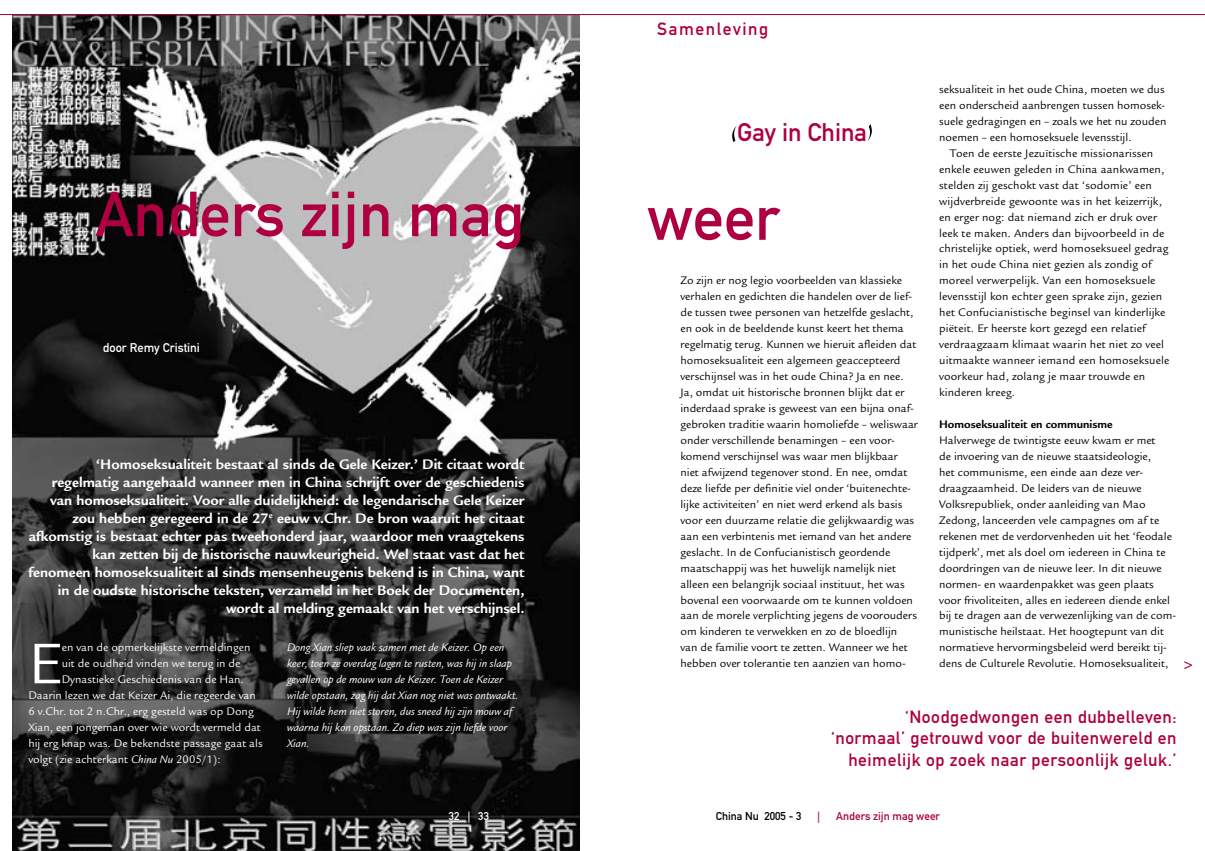
<style>
.page{position:relative;width:1205px;height:851px;background:#fff}
.page>*{position:absolute;margin:0;border:0;box-sizing:border-box;transform-origin:0 0}
.Rubriek_-_titel{font:62.5px "DIN Mittelschrift";color:#ae0040}
.Rubriek_-_tekst_-_1e_alinea{font:62.12px "Legacy Sans";color:#fff}
.Rubriek_-_chapeau{font:25.12px "DIN Mittelschrift";color:#ae0040}
.streamer{font:17.5px/21px "DIN Mittelschrift";letter-spacing:.03em;color:#ae0040;text-align:right}
.streamer-2{font:17.5px "DIN Mittelschrift";letter-spacing:.09em;color:#ae0040}
.Rubriek_-_lead{font:700 15px/18px "Legacy Sans";color:#fff;text-align:right}
.t1{font:15px "DIN Mittelschrift";color:#ae0040}
.Rubriek_-_credits{font:12.5px "DIN Mittelschrift Alternate";color:#fff}
.Rubriek_-_tekst{font:11.88px/16px "Legacy Sans";color:#000}
.Rubriek_-_tekst_-_1e_alinea-2{font:11.88px "Legacy Sans";color:#fff}
.Rubriek_-_tekst-2{font:italic 11.88px/16px "Legacy Sans";color:#fff}
.Rubriek_-_subkopje{font:700 11.88px "Legacy Sans";color:#000}
.t2{font:11.25px "DIN Mittelschrift";color:#ae0040}
.t3{font:11.25px "DIN Mittelschrift";color:#000}
.t4{font:11.25px "DIN Mittelschrift";color:#fff}
.s1{font-style:italic}
</style>
<div class="page">
<img style="left:13px;top:15px;width:566px;height:835px">
<hr style="left:0;top:14px;width:1205px;height:1px;background:#ae0040">
<svg style="left:732px;top:126px;width:5px;height:16px"></svg>
<svg style="left:867px;top:124px;width:5px;height:17px"></svg>
<p class="Rubriek_-_titel" style="left:95px;top:177px;width:431px">Anders zijn mag</p>
<p class="Rubriek_-_credits" style="left:103px;top:340px;width:98px">door Remy Cristini</p>
<p class="Rubriek_-_lead" style="left:28px;top:455px;width:498px">‘Homoseksualiteit bestaat al sinds de Gele Keizer.’ Dit citaat wordt regelmatig aangehaald wanneer men in China schrijft over de geschiedenis van homoseksualiteit. Voor alle duidelijkheid: de legendarische Gele Keizer zou hebben geregeerd in de 27<sup>e</sup> eeuw v.Chr. De bron waaruit het citaat afkomstig is bestaat echter pas tweehonderd jaar, waardoor men vraagtekens kan zetten bij de historische nauwkeurigheid. Wel staat vast dat het fenomeen homoseksualiteit al sinds mensenheugenis bekend is in China, want in de oudste historische teksten, verzameld in het Boek der Documenten, wordt al melding gemaakt van het verschijnsel.</p>
<p class="Rubriek_-_tekst_-_1e_alinea" style="left:28px;top:628px;width:35px">E</p>
<p class="Rubriek_-_tekst_-_1e_alinea-2" style="left:62px;top:640px;width:190px">en van de opmerkelijkste vermeldingen</p>
<p class="Rubriek_-_tekst_-_1e_alinea-2" style="left:62px;top:656px;width:180px">uit de oudheid vinden we terug in de</p>
<p class="Rubriek_-_tekst_-_1e_alinea-2" style="left:62px;top:672px;width:184px">Dynastieke Geschiedenis van de Han.</p>
<p class="Rubriek_-_tekst_-_1e_alinea-2" style="left:28px;top:688px;width:229px">Daarin lezen we dat Keizer Ai, die regeerde van</p>
<p class="Rubriek_-_tekst_-_1e_alinea-2" style="left:28px;top:704px;width:227px">6 v.Chr. tot 2 n.Chr., erg gesteld was op Dong</p>
<p class="Rubriek_-_tekst_-_1e_alinea-2" style="left:28px;top:720px;width:234px">Xian, een jongeman over wie wordt vermeld dat</p>
<p class="Rubriek_-_tekst_-_1e_alinea-2" style="left:28px;top:736px;width:236px">hij erg knap was. De bekendste passage gaat als</p>
<p class="Rubriek_-_tekst_-_1e_alinea-2" style="left:28px;top:752px;width:194px">volgt (zie achterkant <span class="s1">China Nu</span> 2005/1):</p>
<p class="Rubriek_-_tekst-2" style="left:287px;top:639px;width:233px">Dong Xian sliep vaak samen met de Keizer. Op een keer, toen ze overdag lagen te rusten, was hij in slaap gevallen op de mouw van de Keizer. Toen de Keizer wilde opstaan, zag hij dat Xian nog niet was ontwaakt.<br>Hij wilde hem niet storen, dus sneed hij zijn mouw af waarna hij kon opstaan. Zo diep was zijn liefde voor Xian.</p>
<p class="t4" style="left:449px;top:809px;width:42px">32 | 33</p>
<p class="streamer-2" style="left:657px;top:18px;width:113px">Samenleving</p>
<p class="Rubriek_-_chapeau" style="left:737px;top:118px;width:132px">Gay in China</p>
<p class="Rubriek_-_titel" style="left:647px;top:181px;width:133px">weer</p>
<p class="Rubriek_-_tekst" style="left:680px;top:273px;width:239px">Zo zijn er nog legio voorbeelden van klassieke verhalen en gedichten die handelen over de lief&shy;de tussen twee personen van hetzelfde geslacht, en ook in de beeldende kunst keert het thema regelmatig terug. Kunnen we hieruit afleiden dat homoseksualiteit een algemeen geaccepteerd verschijnsel was in het oude China? Ja en nee.<br>Ja, omdat uit historische bronnen blijkt dat er inderdaad sprake is geweest van een bijna onaf&shy;gebroken traditie waarin homoliefde – weliswaar onder verschillende benamingen – een voor&shy;komend verschijnsel was waar men blijkbaar niet afwijzend tegenover stond. En nee, omdat deze liefde per definitie viel onder ‘buitenechte&shy;lijke activiteiten’ en niet werd erkend als basis voor een duurzame relatie die gelijkwaardig was aan een verbintenis met iemand van het andere geslacht. In de Confucianistisch geordende maatschappij was het huwelijk namelijk niet alleen een belangrijk sociaal instituut, het was bovenal een voorwaarde om te kunnen voldoen aan de morele verplichting jegens de voorouders om kinderen te verwekken en zo de bloedlijn<br>van de familie voort te zetten. Wanneer we het hebben over tolerantie ten aanzien van homo-</p>
<p class="Rubriek_-_tekst" style="left:939px;top:81px;width:229px">seksualiteit in het oude China, moeten we dus een onderscheid aanbrengen tussen homosek&shy;suele gedragingen en – zoals we het nu zouden noemen – een homoseksuele levensstijl.</p>
<p class="Rubriek_-_tekst" style="left:939px;top:145px;width:232px;text-indent:11px">Toen de eerste Jezuïtische missionarissen enkele eeuwen geleden in China aankwamen, stelden zij geschokt vast dat ‘sodomie’ een wijdverbreide gewoonte was in het keizerrijk, en erger nog: dat niemand zich er druk over leek te maken. Anders dan bijvoorbeeld in de christelijke optiek, werd homoseksueel gedrag in het oude China niet gezien als zondig of moreel verwerpelijk. Van een homoseksuele levensstijl kon echter geen sprake zijn, gezien het Confucianistische beginsel van kinderlijke piëteit. Er heerste kort gezegd een relatief verdraagzaam klimaat waarin het niet zo veel uitmaakte wanneer iemand een homoseksuele voorkeur had, zolang je maar trouwde en kinderen kreeg.</p>
<p class="Rubriek_-_subkopje" style="left:939px;top:417px;width:175px">Homoseksualiteit en communisme</p>
<p class="Rubriek_-_tekst" style="left:939px;top:432px;width:238px">Halverwege de twintigste eeuw kwam er met<br>de invoering van de nieuwe staatsideologie,<br>het communisme, een einde aan deze ver&shy;draagzaamheid. De leiders van de nieuwe Volksrepubliek, onder aanleiding van Mao Zedong, lanceerden vele campagnes om af te rekenen met de verdorvenheden uit het ‘feodale tijdperk’, met als doel om iedereen in China te doordringen van de nieuwe leer. In dit nieuwe normen- en waardenpakket was geen plaats voor frivoliteiten, alles en iedereen diende enkel bij te dragen aan de verwezenlijking van de com&shy;munistische heilstaat. Het hoogtepunt van dit normatieve hervormingsbeleid werd bereikt tij&shy;dens de Culturele Revolutie. Homoseksualiteit,</p>
<p class="t1" style="left:1183px;top:654px;width:11px">&gt;</p>
<p class="streamer" style="left:831px;top:706px;width:347px">‘Noodgedwongen een dubbelleven: ‘normaal’ getrouwd voor de buitenwereld en heimelijk op zoek naar persoonlijk geluk.’</p>
<p class="t3" style="left:716px;top:809px;width:87px">China Nu 2005 - 3</p>
<p class="t2" style="left:817px;top:809px;width:4px">|</p>
<p class="t2" style="left:836px;top:809px;width:105px">Anders zijn mag weer</p>
</div>
